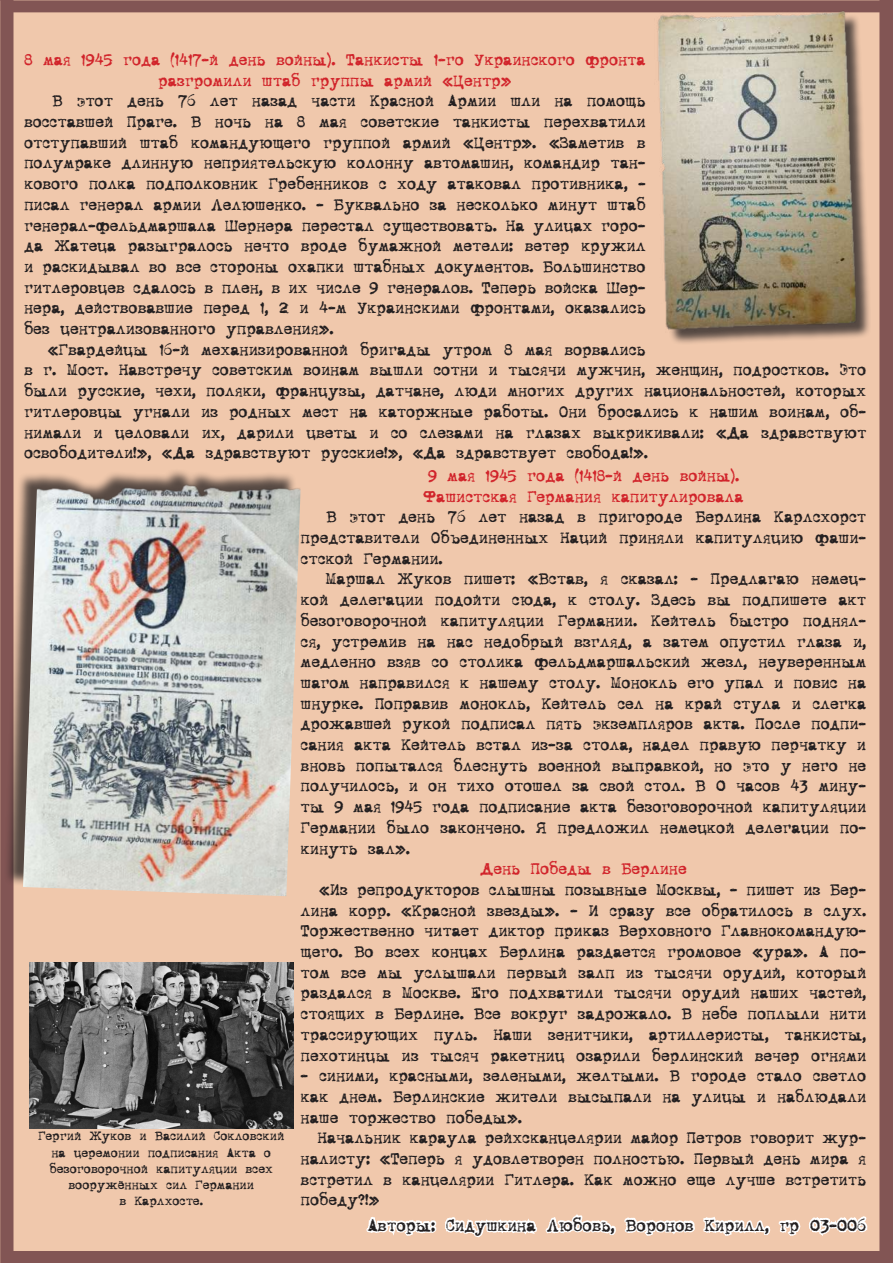
<style>
.page{position:relative;width:893px;height:1263px;background:#f0c8ac}
.page>*{position:absolute;margin:0;border:0;box-sizing:border-box;transform-origin:0 0}
.t1{font:18px "DSVT Corona Cyr";color:#231f20}
.t2{font:17.25px/20.7px "DSVT Corona Cyr";color:#231f20;text-align:justify}
.t3{font:17.25px/20.7px "DSVT Corona Cyr";color:#d1232a}
.t4{font:13.5px/16.2px "DSVT Corona Cyr";color:#231f20;text-align:center}
</style>
<div class="page">
<img style="left:30px;top:962px;width:263px;height:166px">
<div style="left:0;top:0;width:14px;height:1263px;background:#825554"></div>
<div style="left:879px;top:0;width:14px;height:1263px;background:#825554"></div>
<div style="left:7px;top:0;width:886px;height:12px;background:#825554"></div>
<div style="left:3px;top:1251px;width:887px;height:12px;background:#825554"></div>
<div style="left:4px;top:469px;width:293px;height:426px;background:#231f20;opacity:.75"></div>
<img style="left:23px;top:478px;width:278px;height:418px">
<div style="left:661px;top:13px;width:211px;height:332px;background:#231f20;opacity:.75"></div>
<img style="left:654px;top:11px;width:209px;height:324px">
<svg style="left:366px;top:1214px;width:502px;height:24px"></svg>
<p class="t3" style="left:24px;top:50px;width:623px;text-align:center">8 мая 1945 года (1417-й день войны). Танкисты 1-го Украинского фронта разгромили штаб группы армий «Центр»</p>
<p class="t2" style="left:24px;top:91px;width:623px;text-indent:28px">В этот день 76 лет назад части Красной Армии шли на помощь восставшей Праге. В ночь на 8 мая советские танкисты перехватили отступавший штаб командующего группой армий «Центр». «Заметив в полумраке длинную неприятельскую колонну автомашин, командир тан&shy;кового полка подполковник Гребенников с ходу атаковал противника, - писал генерал армии Лелюшенко. - Буквально за несколько минут штаб генерал-фельдмаршала Шернера перестал существовать. На улицах горо&shy;да Жатеца разыгралось нечто вроде бумажной метели: ветер кружил и раскидывал во все стороны охапки штабных документов. Большинство гитлеровцев сдалось в плен, в их числе 9 генералов. Теперь войска Шер&shy;нера, действовавшие перед 1, 2 и 4-м Украинскими фронтами, оказались без централизованного управления».</p>
<p class="t2" style="left:24px;top:340px;width:844px;text-align:left;text-indent:24px">«Гвардейцы 16-й механизированной бригады утром 8 мая ворвались<br>в г. Мост. Навстречу советским воинам вышли сотни и тысячи мужчин, женщин, подростков. Это были русские, чехи, поляки, французы, датчане, люди многих других национальностей, которых гитлеровцы угнали из родных мест на каторжные работы. Они бросались к нашим воинам, об&shy;нимали и целовали их, дарили цветы и со слезами на глазах выкрикивали: «Да здравствуют освободители!», «Да здравствуют русские!», «Да здравствует свобода!».</p>
<p class="t4" style="left:38px;top:1128px;width:248px">Гергий Жуков и Василий Сокловский на церемонии подписания Акта о безоговорочной капитуляции всех вооружённых сил Германии<br>в Карлхосте.</p>
<p class="t3" style="left:423px;top:466px;width:322px">9 мая 1945 года (1418-й день войны).<br>Фашистская Германия капитулировала</p>
<p class="t2" style="left:301px;top:507px;width:567px;text-indent:26px">В этот день 76 лет назад в пригороде Берлина Карлсхорст представители Объединенных Наций приняли капитуляцию фаши&shy;стской Германии.</p>
<p class="t2" style="left:301px;top:569px;width:567px;text-indent:25px">Маршал Жуков пишет: «Встав, я сказал: - Предлагаю немец&shy;кой делегации подойти сюда, к столу. Здесь вы подпишете акт безоговорочной капитуляции Германии. Кейтель быстро поднял&shy;ся, устремив на нас недобрый взгляд, а затем опустил глаза и, медленно взяв со столика фельдмаршальский жезл, неуверенным шагом направился к нашему столу. Монокль его упал и повис на шнурке. Поправив монокль, Кейтель сел на край стула и слегка дрожавшей рукой подписал пять экземпляров акта. После подпи&shy;сания акта Кейтель встал из-за стола, надел правую перчатку и вновь попытался блеснуть военной выправкой, но это у него не получилось, и он тихо отошел за свой стол. В 0 часов 43 мину&shy;ты 9 мая 1945 года подписание акта безоговорочной капитуляции Германии было закончено. Я предложил немецкой делегации по&shy;кинуть зал».</p>
<p class="t3" style="left:480px;top:859px;width:208px">День Победы в Берлине</p>
<p class="t2" style="left:301px;top:880px;width:567px;text-indent:18px">«Из репродукторов слышны позывные Москвы, - пишет из Бер&shy;лина корр. «Красной звезды». - И сразу все обратилось в слух.<br>Торжественно читает диктор приказ Верховного Главнокомандую&shy;щего. Во всех концах Берлина раздается громовое «ура». А по&shy;том все мы услышали первый залп из тысячи орудий, который раздался в Москве. Его подхватили тысячи орудий наших частей, стоящих в Берлине. Все вокруг задрожало. В небе поплыли нити трассирующих пуль. Наши зенитчики, артиллеристы, танкисты, пехотинцы из тысяч ракетниц озарили берлинский вечер огнями</p>
<p class="t2" style="left:301px;top:1066px;width:567px">- синими, красными, зелеными, желтыми. В городе стало светло как днем. Берлинские жители высыпали на улицы и наблюдали наше торжество победы».</p>
<p class="t2" style="left:301px;top:1128px;width:567px;text-indent:17px">Начальник караула рейхсканцелярии майор Петров говорит жур&shy;налисту: «Теперь я удовлетворен полностью. Первый день мира я встретил в канцелярии Гитлера. Как можно еще лучше встретить победу?!»</p>
<p class="t1" style="left:368px;top:1215px;width:500px">Авторы: Сидушкина Любовь, Воронов Кирилл, гр 03-006</p>
</div>
